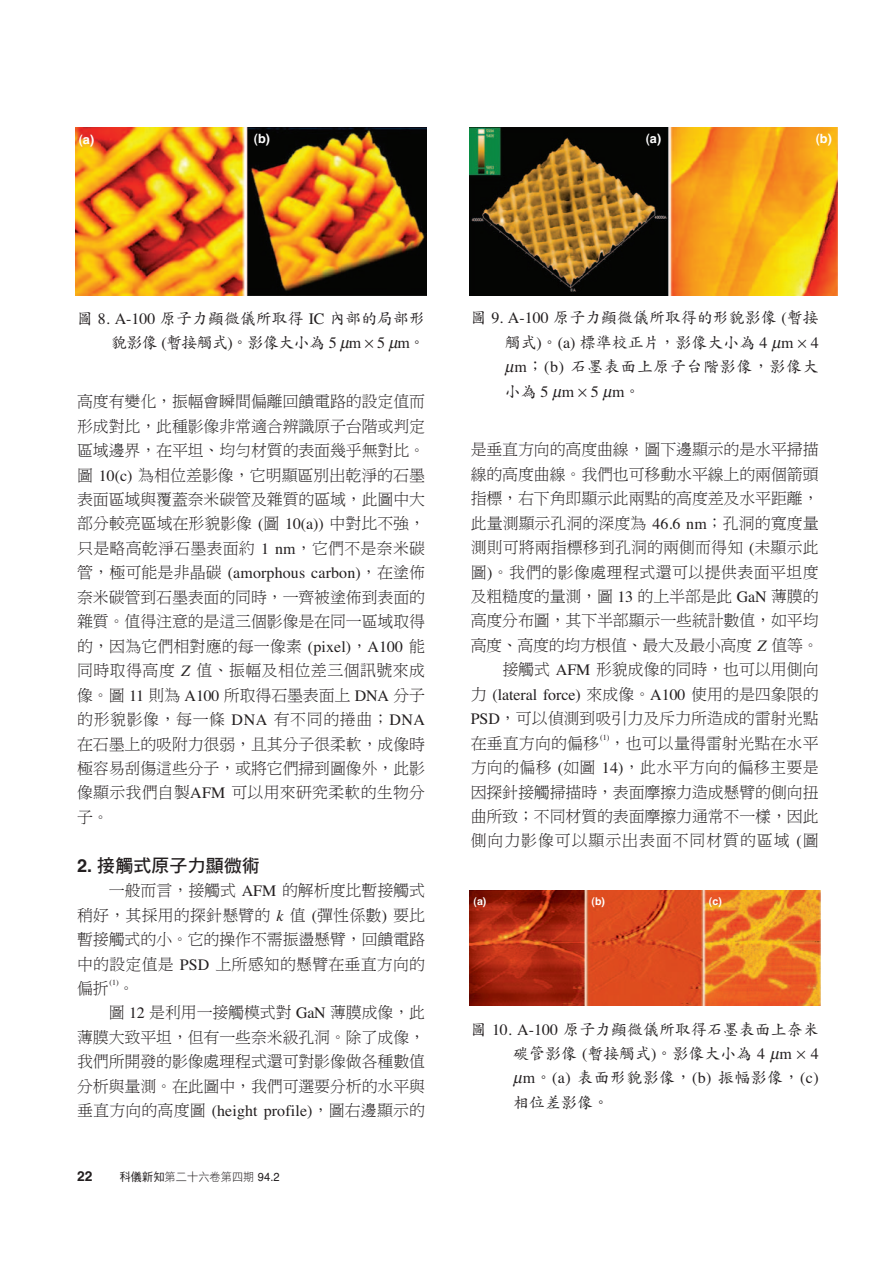
<style>
.page{position:relative;width:893px;height:1263px;background:#fff}
.page>*{position:absolute;margin:0;border:0;box-sizing:border-box;transform-origin:0 0}
.t1{font:18.15px "DF Hei Bd HK BF";color:#231f20}
.t2{font:15.9px/24.5px "DF Ming Lt HK BF";letter-spacing:-.01em;color:#231f20;text-align:justify}
.t3{font:15.9px/24.5px "DF Kai Shu Md HK BF";color:#231f20;text-align:right}
.t4{font:15.9px "Times";letter-spacing:.005em;color:#231f20}
.t5{font:15.9px "DF Ming Lt HK BF";letter-spacing:.01em;color:#231f20}
.t6{font:15.9px "DF Kai Shu Md HK BF";letter-spacing:.03em;color:#231f20}
.t7{font:700 13.8px "Helvetica";color:#231f20}
.t8{font:700 12.75px "Helvetica";color:#fff}
.t9{font:11.7px "DF Li Hei Lt HK BF";letter-spacing:.01em;color:#231f20;scale:.95 1}
.t10{font:700 10.65px "Helvetica";color:#fff}
.t11{font:7.95px "Times";color:#231f20}
.s1{font-family:"Times"}
.s2{font-family:"DF Ming Lt HK BF"}
.s3{font-family:"Times";font-style:italic}
.s4{font-family:"Helvetica";font-weight:700}
.s5{font-family:"DF Hei Md HK BF"}
.s6{font-family:"Helvetica"}
.s7{font-family:"DF Kai Shu Md HK BF"}
</style>
<div class="page">
<img style="left:469px;top:128px;width:368px;height:167px">
<div style="left:76px;top:128px;width:350px;height:174px;background:linear-gradient(to right,#fff,#fff)"></div>
<img style="left:76px;top:128px;width:350px;height:167px">
<img style="left:469px;top:891px;width:351px;height:115px">
<p class="t8" style="left:79px;top:135px;width:17px">(a)</p>
<p class="t8" style="left:254px;top:134px;width:18px">(b)</p>
<p class="t8" style="left:645px;top:134px;width:17px">(a)</p>
<p class="t8" style="left:815px;top:134px;width:18px">(b)</p>
<p class="t3" style="left:77px;top:306px;width:349px">圖 <span class="s1">8. A-100</span> 原子力顯微儀所取得 <span class="s1">IC</span> 內部的局部形貌影像 <span class="s1">(</span>暫接觸式<span class="s1">)</span>。影像大小為 <span class="s1">5 m 5 m</span>。</p>
<p class="t2" style="left:77px;top:390px;width:349px">高度有變化，振幅會瞬間偏離回饋電路的設定值而形成對比，此種影像非常適合辨識原子台階或判定區域邊界，在平坦、均勻材質的表面幾乎無對比。圖 <span class="s1">10(c)</span> 為相位差影像，它明顯區別出乾淨的石墨表面區域與覆蓋奈米碳管及雜質的區域，此圖中大部分較亮區域在形貌影像 <span class="s1">(</span>圖 <span class="s1">10(a))</span> 中對比不強，只是略高乾淨石墨表面約 <span class="s1">1 nm</span>，它們不是奈米碳</p>
<p class="t4" style="left:77px;top:567px;width:349px"><span class="s2">管，極可能是非晶碳</span> (amorphous carbon)<span class="s2">，在塗佈</span></p>
<p class="t2" style="left:77px;top:586px;width:349px">奈米碳管到石墨表面的同時，一齊被塗佈到表面的雜質。值得注意的是這三個影像是在同一區域取得的，因為它們相對應的每一像素 <span class="s1">(pixel)</span>，<span class="s1">A100</span> 能同時取得高度 <span class="s3">Z</span> 值、振幅及相位差三個訊號來成像。圖 <span class="s1">11</span> 則為 <span class="s1">A100</span> 所取得石墨表面上 <span class="s1">DNA</span> 分子的形貌影像，每一條 <span class="s1">DNA</span> 有不同的捲曲；<span class="s1">DNA</span>在石墨上的吸附力很弱，且其分子很柔軟，成像時極容易刮傷這些分子，或將它們掃到圖像外，此影像顯示我們自製<span class="s1">AFM</span> 可以用來研究柔軟的生物分子。</p>
<p class="t1" style="left:77px;top:856px;width:184px"><span class="s4">2.</span> 接觸式原子力顯微術</p>
<p class="t2" style="left:77px;top:879px;width:349px;text-indent:32px">一般而言，接觸式 <span class="s1">AFM</span> 的解析度比暫接觸式稍好，其採用的探針懸臂的 <span class="s3">k</span> 值 <span class="s1">(</span>彈性係數<span class="s1">)</span> 要比暫接觸式的小。它的操作不需振盪懸臂，回饋電路中的設定值是 <span class="s1">PSD</span> 上所感知的懸臂在垂直方向的偏折</p>
<p class="t11" style="left:109px;top:980px;width:11px">(1)</p>
<p class="t2" style="left:119px;top:977px;width:17px">。</p>
<p class="t2" style="left:109px;top:1001px;width:318px">圖 <span class="s1">12</span> 是利用一接觸模式對 <span class="s1">GaN</span> 薄膜成像，此</p>
<p class="t2" style="left:77px;top:1026px;width:349px">薄膜大致平坦，但有一些奈米級孔洞。除了成像，</p>
<p class="t2" style="left:77px;top:1050px;width:349px">我們所開發的影像處理程式還可對影像做各種數值</p>
<p class="t2" style="left:77px;top:1075px;width:349px">分析與量測。在此圖中，我們可選要分析的水平與</p>
<p class="t5" style="left:77px;top:1103px;width:349px">垂直方向的高度圖 <span class="s1">(height profile)</span>，圖右邊顯示的</p>
<p class="t7" style="left:77px;top:1171px;width:17px">22</p>
<p class="t9" style="left:120px;top:1171px;width:170px"><span class="s5">科儀新知</span>第二十六卷第四期 <span class="s6">94.2</span></p>
<p class="t3" style="left:470px;top:306px;width:349px">圖 <span class="s1">9. A-100</span> 原子力顯微儀所取得的形貌影像 <span class="s1">(</span>暫接觸式<span class="s1">)</span>。<span class="s1">(a)</span> 標準校正片，影像大小為 <span class="s1">4 m 4<br>m</span>；<span class="s1">(b)</span> 石墨表面上原子台階影像，影像大</p>
<p class="t4" style="left:504px;top:386px;width:137px"><span class="s7">小為</span> 5 m 5 m<span class="s7">。</span></p>
<p class="t2" style="left:470px;top:438px;width:349px;text-align:right">是垂直方向的高度曲線，圖下邊顯示的是水平掃描線的高度曲線。我們也可移動水平線上的兩個箭頭指標，右下角即顯示此兩點的高度差及水平距離，此量測顯示孔洞的深度為 <span class="s1">46.6 nm</span>；孔洞的寬度量測則可將兩指標移到孔洞的兩側而得知 <span class="s1">(</span>未顯示此圖<span class="s1">)</span>。我們的影像處理程式還可以提供表面平坦度及粗糙度的量測，圖 <span class="s1">13</span> 的上半部是此 <span class="s1">GaN</span> 薄膜的高度分布圖，其下半部顯示一些統計數值，如平均高度、高度的均方根值、最大及最小高度 <span class="s3">Z</span> 值等。接觸式 <span class="s1">AFM</span> 形貌成像的同時，也可以用側向</p>
<p class="t4" style="left:470px;top:689px;width:349px"><span class="s2">力</span> (lateral force) <span class="s2">來成像。</span>A100 <span class="s2">使用的是四象限的</span></p>
<p class="t2" style="left:470px;top:707px;width:349px"><span class="s1">PSD</span>，可以偵測到吸引力及斥力所造成的雷射光點在垂直方向的偏移</p>
<p class="t11" style="left:600px;top:734px;width:11px">(1)</p>
<p class="t2" style="left:470px;top:731px;width:349px;text-indent:139px">，也可以量得雷射光點在水平方向的偏移 <span class="s1">(</span>如圖 <span class="s1">14)</span>，此水平方向的偏移主要是因探針接觸掃描時，表面摩擦力造成懸臂的側向扭曲所致；不同材質的表面摩擦力通常不一樣，因此側向力影像可以顯示出表面不同材質的區域 <span class="s1">(</span>圖</p>
<p class="t10" style="left:473px;top:897px;width:14px">(a)</p>
<p class="t10" style="left:591px;top:897px;width:15px">(b)</p>
<p class="t10" style="left:709px;top:897px;width:14px">(c)</p>
<p class="t3" style="left:470px;top:1017px;width:349px">圖 <span class="s1">10. A-100</span> 原子力顯微儀所取得石墨表面上奈米</p>
<p class="t3" style="left:513px;top:1041px;width:307px">碳管影像 <span class="s1">(</span>暫接觸式<span class="s1">)</span>。影像大小為 <span class="s1">4 m 4</span></p>
<p class="t6" style="left:523px;top:1070px;width:297px"><span class="s1">m</span>。<span class="s1">(a)</span> 表面形貌影像，<span class="s1">(b)</span> 振幅影像，<span class="s1">(c)</span></p>
<p class="t3" style="left:513px;top:1090px;width:97px">相位差影像。</p>
</div>
